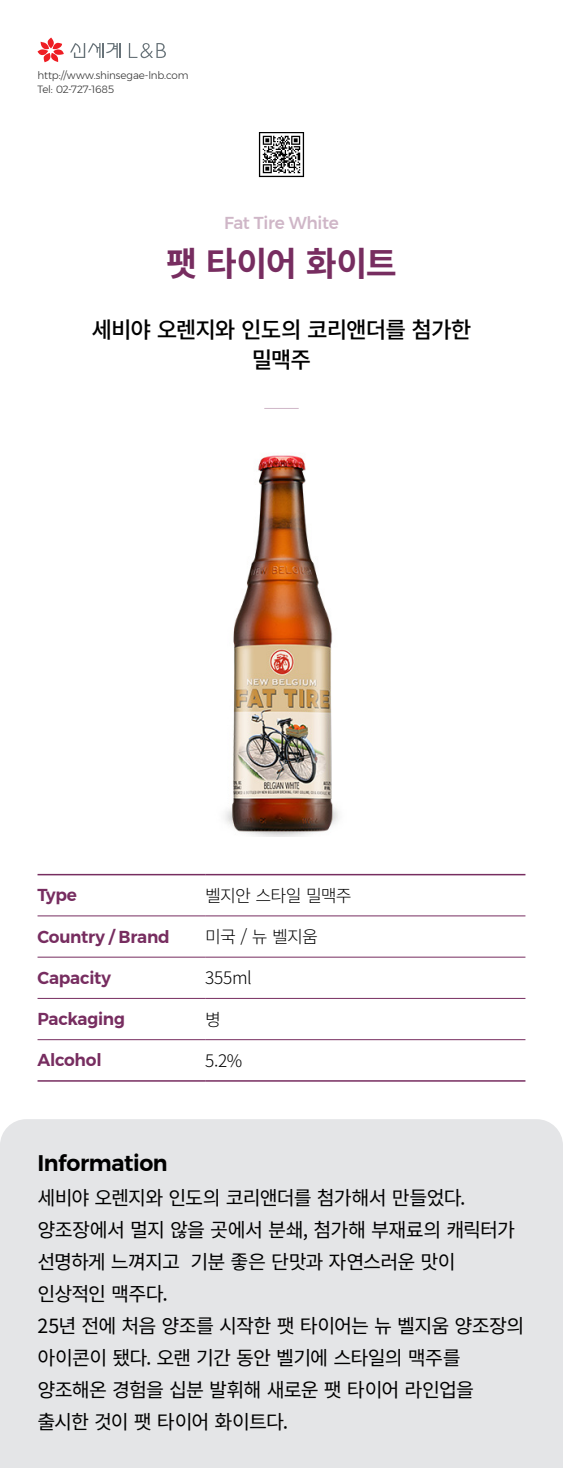
<style>
.page{position:relative;width:563px;height:1468px;background:#fff}
.page>*{position:absolute;margin:0;border:0;box-sizing:border-box;transform-origin:0 0}
.와인제목_45{font:700 33.75px "Source Han Sans K";letter-spacing:-.03em;color:#772d60}
.와인소개_30{font:500 22.5px/30px "Source Han Sans K";letter-spacing:-.045em;color:#000;text-align:center}
.본문영문_30{font:600 22.5px "Montserrat";letter-spacing:-.02em;color:#000}
.본문_26{font:19.5px/31.9px "Source Han Sans K";letter-spacing:-.045em;color:#000}
.표_영문{font:600 17.25px "Montserrat";letter-spacing:-.015em;color:#772d60}
.표__팁_23{font:300 17.25px "Source Han Sans K";letter-spacing:-.045em;color:#000}
.와인영문_23{font:500 17.25px "Montserrat";letter-spacing:-.02em;color:#cfb6c7}
.신세계_주소전화_14{font:300 10.5px "Montserrat";letter-spacing:-.015em;color:#333}
</style>
<div class="page">
<img style="left:225px;top:455px;width:114px;height:381px">
<img style="left:259px;top:132px;width:45px;height:45px">
<svg style="left:38px;top:38px;width:26px;height:24px"></svg>
<svg style="left:70px;top:43px;width:50px;height:15px"></svg>
<svg style="left:129px;top:43px;width:37px;height:15px"></svg>
<hr style="left:38px;top:915px;width:167px;height:1px;background:#772d60">
<hr style="left:205px;top:915px;width:320px;height:1px;background:#772d60">
<hr style="left:38px;top:957px;width:167px;height:1px;background:#772d60">
<hr style="left:205px;top:957px;width:320px;height:1px;background:#772d60">
<hr style="left:38px;top:998px;width:167px;height:1px;background:#772d60">
<hr style="left:205px;top:998px;width:320px;height:1px;background:#772d60">
<hr style="left:38px;top:1039px;width:167px;height:1px;background:#772d60">
<hr style="left:205px;top:1039px;width:320px;height:1px;background:#772d60">
<hr style="left:38px;top:874px;width:167px;height:1px;background:#772d60">
<hr style="left:205px;top:874px;width:320px;height:1px;background:#772d60">
<hr style="left:38px;top:1080px;width:167px;height:2px;background:#772d60">
<hr style="left:205px;top:1080px;width:320px;height:2px;background:#772d60">
<div style="left:0;top:1119px;width:562px;height:349px;background:#e4e5e7;border-radius:26px"></div>
<hr style="left:264px;top:408px;width:34px;height:1px;background:#cfb6c7">
<p class="신세계_주소전화_14" style="left:38px;top:67px;width:152px">http://www.shinsegae-lnb.com</p>
<p class="신세계_주소전화_14" style="left:38px;top:81px;width:78px">Tel: 02-727-1685</p>
<p class="와인영문_23" style="left:224px;top:210px;width:116px">Fat Tire White</p>
<p class="와인제목_45" style="left:166px;top:245px;width:232px">팻 타이어 화이트</p>
<p class="와인소개_30" style="left:91px;top:315px;width:381px">세비야 오렌지와 인도의 코리앤더를 첨가한 밀맥주</p>
<p class="표_영문" style="left:38px;top:881px;width:41px">Type</p>
<p class="표__팁_23" style="left:205px;top:886px;width:148px">벨지안 스타일 밀맥주</p>
<p class="표_영문" style="left:38px;top:923px;width:134px">Country / Brand</p>
<p class="표__팁_23" style="left:205px;top:927px;width:114px">미국 / 뉴 벨지움</p>
<p class="표_영문" style="left:38px;top:964px;width:75px">Capacity</p>
<p class="표__팁_23" style="left:205px;top:968px;width:48px">355ml</p>
<p class="표_영문" style="left:38px;top:1005px;width:89px">Packaging</p>
<p class="표__팁_23" style="left:205px;top:1009px;width:17px">병</p>
<p class="표_영문" style="left:38px;top:1046px;width:66px">Alcohol</p>
<p class="표__팁_23" style="left:205px;top:1051px;width:39px">5.2%</p>
<p class="본문영문_30" style="left:38px;top:1145px;width:132px">Information</p>
<p class="본문_26" style="left:38px;top:1182px;width:479px">세비야 오렌지와 인도의 코리앤더를 첨가해서 만들었다. 양조장에서 멀지 않을 곳에서 분쇄, 첨가해 부재료의 캐릭터가 선명하게 느껴지고 기분 좋은 단맛과 자연스러운 맛이 인상적인 맥주다.</p>
<p class="본문_26" style="left:38px;top:1310px;width:488px">25년 전에 처음 양조를 시작한 팻 타이어는 뉴 벨지움 양조장의 아이콘이 됐다. 오랜 기간 동안 벨기에 스타일의 맥주를 양조해온 경험을 십분 발휘해 새로운 팻 타이어 라인업을 출시한 것이 팻 타이어 화이트다.</p>
</div>
